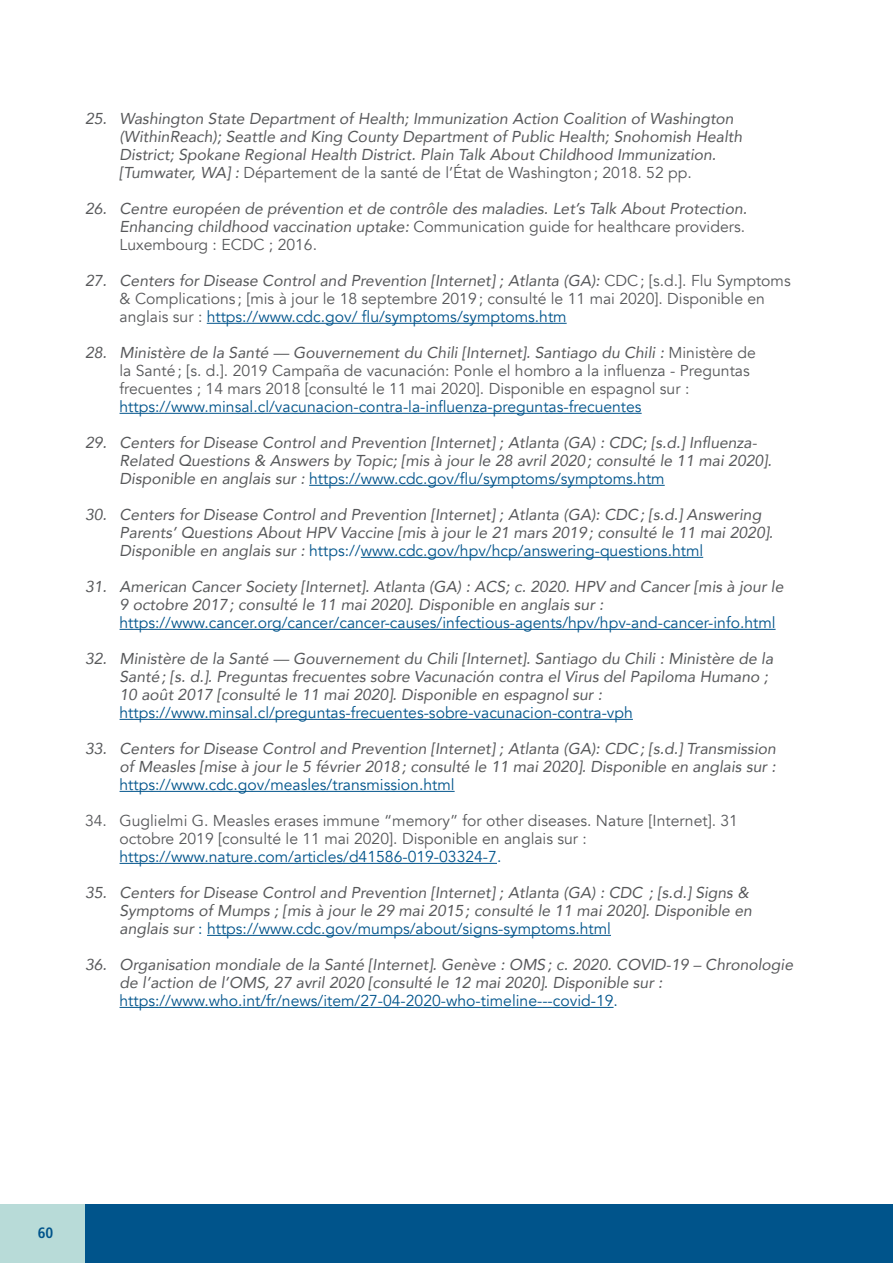
<style>
.page{position:relative;width:893px;height:1263px;background:#fff}
.page>*{position:absolute;margin:0;border:0;box-sizing:border-box;transform-origin:0 0}
.List_Paragraph{font:italic 15.75px/18px "Avenir";color:#57585a}
.List_Paragraph-2{font:15.75px/18px "Avenir";color:#57585a}
.List_Paragraph-3{font:15.75px "Avenir";color:#00548b}
.t1{font:700 condensed 15px "Frutiger LT Std";color:#00548b}
.s1{font-style:normal}
.s2{font-style:italic}
.s3{color:#00548b}
.s4{font-style:normal;color:#00548b}
</style>
<div class="page">
<div style="left:85px;top:1204px;width:808px;height:59px;background:#00548b"></div>
<div style="left:0;top:1204px;width:85px;height:59px;background:#b8dbd8"></div>
<hr style="left:207px;top:323px;width:360px;height:1px;background:#00548b">
<hr style="left:120px;top:413px;width:522px;height:1px;background:#00548b">
<hr style="left:309px;top:485px;width:356px;height:1px;background:#00548b">
<hr style="left:361px;top:557px;width:342px;height:1px;background:#00548b">
<hr style="left:120px;top:629px;width:656px;height:1px;background:#00548b">
<hr style="left:120px;top:719px;width:513px;height:1px;background:#00548b">
<hr style="left:120px;top:791px;width:335px;height:1px;background:#00548b">
<hr style="left:120px;top:863px;width:377px;height:1px;background:#00548b">
<hr style="left:207px;top:935px;width:404px;height:1px;background:#00548b">
<hr style="left:120px;top:1007px;width:494px;height:1px;background:#00548b">
<p class="List_Paragraph" style="left:120px;top:110px;width:624px;text-indent:-34px">25. Washington State Department of Health; Immunization Action Coalition of Washington (WithinReach); Seattle and King County Department of Public Health; Snohomish Health District; Spokane Regional Health District. Plain Talk About Childhood Immunization. [Tumwater, WA] : <span class="s1">Département de la santé de l’État de Washington; 2018. 52 pp.</span></p>
<p class="List_Paragraph" style="left:120px;top:200px;width:629px;text-indent:-34px">26. Centre européen de prévention et de contrôle des maladies. Let’s Talk About Protection.<br>Enhancing childhood vaccination uptake: <span class="s1">Communication guide for healthcare providers.<br>Luxembourg : ECDC ; 2016.</span></p>
<p class="List_Paragraph-2" style="left:120px;top:272px;width:673px;text-indent:-34px"><span class="s2">27. Centers for Disease Control and Prevention [Internet] ; Atlanta (GA):</span> CDC; [s.d.]. Flu Symptoms &amp; Complications ; [mis à jour le 18 septembre 2019; consulté le 11 mai 2020]. Disponible en anglais sur : <span class="s3">https://www.cdc.gov/ flu/symptoms/symptoms.htm</span></p>
<p class="List_Paragraph-2" style="left:120px;top:344px;width:638px;text-indent:-34px"><span class="s2">28. Ministère de la Santé — Gouvernement du Chili [Internet]. Santiago du Chili :</span> Ministère de la Santé; [s. d.]. 2019 Campaña de vacunación: Ponle el hombro a la influenza - Preguntas frecuentes ; 14 mars 2018 [consulté le 11 mai 2020]. Disponible en espagnol sur : <span class="s3">https://www.minsal.cl/vacunacion-contra-la-influenza-preguntas-frecuentes</span></p>
<p class="List_Paragraph" style="left:120px;top:434px;width:654px;text-indent:-34px">29. Centers for Disease Control and Prevention [Internet] ; Atlanta (GA) : CDC; [s.d.] Influenza-<br>Related Questions &amp; Answers by Topic; [mis à jour le 28 avril 2020; consulté le 11 mai 2020].<br>Disponible en anglais sur : <span class="s4">https://www.cdc.gov/flu/symptoms/symptoms.htm</span></p>
<p class="List_Paragraph" style="left:120px;top:506px;width:655px;text-indent:-34px">30. Centers for Disease Control and Prevention [Internet] ; Atlanta (GA): CDC; [s.d.] Answering<br>Parents’ Questions About HPV Vaccine [mis à jour le 21 mars 2019; consulté le 11 mai 2020].<br>Disponible en anglais sur : <span class="s4">https://www.cdc.gov/hpv/hcp/answering-questions.html</span></p>
<p class="List_Paragraph" style="left:120px;top:578px;width:665px;text-indent:-34px">31. American Cancer Society [Internet]. Atlanta (GA) : ACS; c. 2020. HPV and Cancer [mis à jour le<br>9 octobre 2017; consulté le 11 mai 2020]. Disponible en anglais sur :</p>
<p class="List_Paragraph-3" style="left:120px;top:613px;width:657px">https://www.cancer.org/cancer/cancer-causes/infectious-agents/hpv/hpv-and-cancer-info.html</p>
<p class="List_Paragraph" style="left:120px;top:650px;width:655px;text-indent:-34px">32. Ministère de la Santé — Gouvernement du Chili [Internet]. Santiago du Chili : Ministère de la<br>Santé; [s. d.]. Preguntas frecuentes sobre Vacunación contra el Virus del Papiloma Humano ;<br>10 août 2017 [consulté le 11 mai 2020]. Disponible en espagnol sur :</p>
<p class="List_Paragraph-3" style="left:120px;top:703px;width:515px">https://www.minsal.cl/preguntas-frecuentes-sobre-vacunacion-contra-vph</p>
<p class="List_Paragraph" style="left:120px;top:740px;width:658px;text-align:justify;text-indent:-34px">33. Centers for Disease Control and Prevention [Internet] ; Atlanta (GA): CDC; [s.d.] Transmission of Measles [mise à jour le 5 février 2018; consulté le 11 mai 2020]. Disponible en anglais sur : <span class="s4">https://www.cdc.gov/measles/transmission.html</span></p>
<p class="List_Paragraph-2" style="left:120px;top:812px;width:620px;text-indent:-34px">34. Guglielmi G. Measles erases immune “memory” for other diseases. Nature [Internet]. 31 octobre 2019 [consulté le 11 mai 2020]. Disponible en anglais sur :</p>
<p class="List_Paragraph-3" style="left:120px;top:847px;width:383px">https://www.nature.com/articles/d41586-019-03324-7.</p>
<p class="List_Paragraph" style="left:120px;top:884px;width:634px;text-indent:-34px">35. Centers for Disease Control and Prevention [Internet] ; Atlanta (GA) : CDC ; [s.d.] Signs &amp;<br>Symptoms of Mumps ; [mis à jour le 29 mai 2015; consulté le 11 mai 2020]. Disponible en anglais sur <span class="s4">: https://www.cdc.gov/mumps/about/signs-symptoms.html</span></p>
<p class="List_Paragraph" style="left:120px;top:956px;width:675px;text-indent:-34px">36. Organisation mondiale de la Santé [Internet]. Genève : OMS; c. 2020. COVID-19 – Chronologie de l’action de l’OMS, 27 avril 2020 [consulté le 12 mai 2020]. Disponible sur : <span class="s4">https://www.who.int/fr/news/item/27-04-2020-who-timeline---covid-19.</span></p>
<p class="t1" style="left:38px;top:1224px;width:17px">60</p>
</div>
